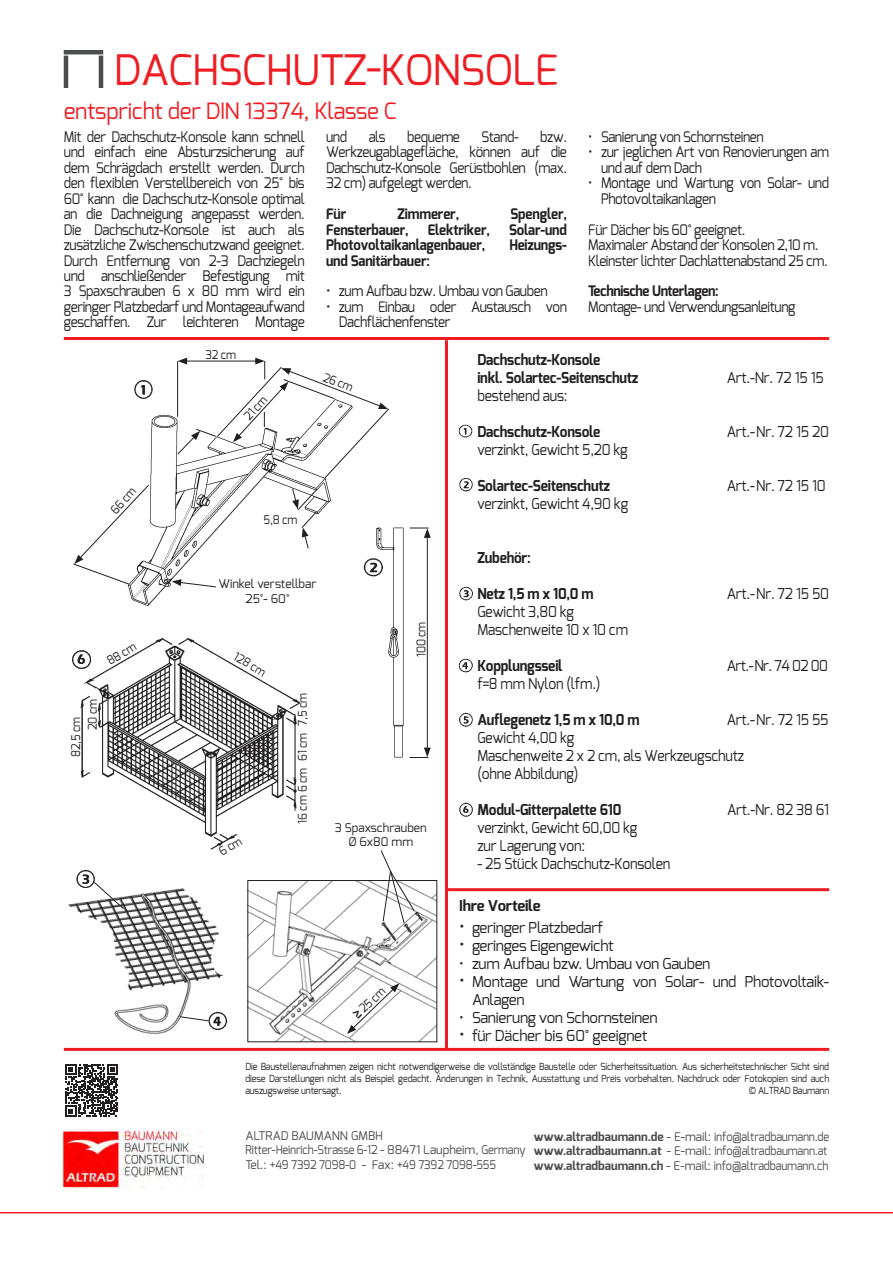
<style>
.page{position:relative;width:893px;height:1263px;background:#fff}
.page>*{position:absolute;margin:0;border:0;box-sizing:border-box;transform-origin:0 0}
.t1{font:42px "Exo";letter-spacing:-.015em;color:#ee1d23}
.t2{font:22.5px "Exo";letter-spacing:-.015em;color:#ee1d23}
.t3{font:15px/18px "Exo";letter-spacing:-.015em;color:#231f20;scale:.92 1}
.t4{font:15px/18px "Exo";letter-spacing:-.015em;color:#231f20}
.t5{font:700 15px/18px "Exo";letter-spacing:-.015em;color:#231f20;scale:.92 1}
.t6{font:15px "Exo";letter-spacing:-.04em;color:#231f20;scale:.92 1}
.t7{font:700 15px "Exo";letter-spacing:-.015em;color:#231f20}
.t8{font:14.55px/15.5px "Exo";letter-spacing:-.03em;color:#231f20;text-align:justify;scale:.92 1}
.t9{font:14.55px/15.5px "Exo";letter-spacing:-.03em;color:#231f20}
.t10{font:700 14.55px "Exo";letter-spacing:-.01em;color:#231f20;scale:.92 1}
.t11{font:700 14.55px "Exo";letter-spacing:-.03em;color:#231f20;scale:.92 1}
.t12{font:12px/14.4px "Exo";letter-spacing:-.015em;color:#4b4c4d}
.t13{font:12px "Exo";color:#231f20;scale:.92 1}
.t14{font:12px/14.4px "Exo";color:#231f20;text-align:center}
.t15{font:9.75px/11.7px "Exo";letter-spacing:-.015em;color:#231f20;text-align:justify;scale:.92 1}
.s1{font-family:"Arial";font-weight:700}
.s2{font-size:18px}
.s3{font-weight:700}
</style>
<div class="page">
<img style="left:128px;top:414px;width:203px;height:192px">
<svg style="left:292px;top:488px;width:26px;height:61px"></svg>
<svg style="left:172px;top:579px;width:45px;height:9px"></svg>
<svg style="left:177px;top:358px;width:212px;height:121px"></svg>
<svg style="left:73px;top:484px;width:77px;height:101px"></svg>
<hr style="left:0;top:1212px;width:893px;height:1px;background:#ee1d23">
<img style="left:62px;top:1129px;width:141px;height:59px">
<hr style="left:64px;top:337px;width:765px;height:3px;background:#ee1d23">
<hr style="left:445px;top:340px;width:3px;height:709px;background:#ee1d23">
<hr style="left:446px;top:888px;width:383px;height:3px;background:#ee1d23">
<hr style="left:64px;top:1048px;width:765px;height:3px;background:#ee1d23">
<img style="left:376px;top:527px;width:55px;height:231px">
<img style="left:249px;top:882px;width:186px;height:158px">
<div style="left:247px;top:880px;width:190px;height:162px;border:1px solid #231f20"></div>
<img style="left:458px;top:424px;width:15px;height:14px">
<img style="left:459px;top:478px;width:14px;height:14px">
<img style="left:459px;top:586px;width:14px;height:15px">
<svg style="left:380px;top:850px;width:35px;height:74px"></svg>
<hr style="left:427px;top:535px;width:1px;height:215px;background:#231f20">
<svg style="left:410px;top:528px;width:21px;height:10px"></svg>
<svg style="left:410px;top:748px;width:21px;height:10px"></svg>
<img style="left:68px;top:888px;width:156px;height:146px">
<img style="left:458px;top:658px;width:15px;height:15px">
<svg style="left:347px;top:983px;width:52px;height:51px"></svg>
<img style="left:459px;top:712px;width:14px;height:15px">
<img style="left:459px;top:802px;width:14px;height:15px">
<img style="left:81px;top:638px;width:219px;height:212px">
<img style="left:134px;top:380px;width:19px;height:19px">
<img style="left:363px;top:557px;width:21px;height:21px">
<img style="left:74px;top:869px;width:21px;height:21px">
<svg style="left:93px;top:881px;width:32px;height:29px"></svg>
<img style="left:207px;top:1011px;width:21px;height:21px">
<svg style="left:179px;top:1016px;width:31px;height:6px"></svg>
<img style="left:72px;top:648px;width:22px;height:22px">
<img style="left:63px;top:50px;width:41px;height:38px">
<svg style="left:65px;top:1064px;width:53px;height:53px"></svg>
<svg style="left:218px;top:838px;width:25px;height:12px"></svg>
<h1 class="t1" style="left:114px;top:43px;width:446px">DACHSCHUTZ-KONSOLE</h1>
<h2 class="t2" style="left:64px;top:97px;width:334px">entspricht der DIN 13374, Klasse C</h2>
<p class="t8" style="left:64px;top:129px;width:263px">Mit der Dachschutz-Konsole kann schnell und einfach eine Absturzsicherung auf dem Schrägdach erstellt werden. Durch den flexiblen Verstellbereich von 25° bis 60° kann die Dachschutz-Konsole optimal an die Dachneigung angepasst werden.<br>Die Dachschutz-Konsole ist auch als zusätzliche Zwischenschutzwand geeignet.<br>Durch Entfernung von 2-3 Dachziegeln und anschließender Befestigung mit 3 Spaxschrauben 6 x 80 mm wird ein geringer Platzbedarf und Montageaufwand geschaffen. Zur leichteren Montage</p>
<p class="t8" style="left:326px;top:129px;width:25px">und</p>
<p class="t8" style="left:369px;top:129px;width:20px">als</p>
<p class="t8" style="left:407px;top:129px;width:59px">bequeme</p>
<p class="t8" style="left:481px;top:129px;width:42px">Stand-</p>
<p class="t8" style="left:326px;top:129px;width:263px;text-indent:214px">bzw.<br>Werkzeugablagefläche, können auf die Dachschutz-Konsole Gerüstbohlen (max.<br>32 cm) aufgelegt werden.</p>
<p class="t10" style="left:326px;top:205px;width:24px">Für</p>
<p class="t10" style="left:398px;top:205px;width:68px">Zimmerer,</p>
<p class="t10" style="left:510px;top:205px;width:63px">Spengler,</p>
<p class="t10" style="left:326px;top:220px;width:91px">Fensterbauer,</p>
<p class="t10" style="left:428px;top:220px;width:69px">Elektriker,</p>
<p class="t10" style="left:509px;top:220px;width:64px">Solar-und</p>
<p class="t10" style="left:326px;top:236px;width:175px">Photovoltaikanlagenbauer,</p>
<p class="t10" style="left:509px;top:236px;width:64px">Heizungs-</p>
<p class="t10" style="left:326px;top:251px;width:115px">und Sanitärbauer:</p>
<p class="t9" style="left:326px;top:283px;width:223px">• zum Aufbau bzw. Umbau von Gauben</p>
<p class="t9" style="left:339px;top:299px;width:230px;text-indent:-13px">• zum Einbau oder Austausch von<br>Dachflächenfenster</p>
<p class="t8" style="left:588px;top:129px;width:192px">• Sanierung von Schornsteinen</p>
<p class="t9" style="left:601px;top:144px;width:230px;text-indent:-13px">• zur jeglichen Art von Renovierungen am und auf dem Dach</p>
<p class="t8" style="left:601px;top:175px;width:250px;text-indent:-13px">• Montage und Wartung von Solar- und<br>Photovoltaikanlagen</p>
<p class="t8" style="left:588px;top:222px;width:262px;text-align:left">Für Dächer bis 60° geeignet.<br>Maximaler Abstand der Konsolen 2,10 m.<br>Kleinster lichter Dachlattenabstand 25 cm.</p>
<p class="t11" style="left:588px;top:282px;width:143px">Technische Unterlagen:</p>
<p class="t8" style="left:588px;top:299px;width:227px">Montage- und Verwendungsanleitung</p>
<p class="t13" style="left:85px;top:730px;width:35px;rotate:-90deg">20 cm</p>
<p class="t13" style="left:68px;top:757px;width:45px;rotate:-90deg">82,5 cm</p>
<p class="t13" style="left:107px;top:507px;width:35px;rotate:-48deg">66 cm</p>
<p class="t13" style="left:205px;top:347px;width:35px">32 cm</p>
<p class="t13" style="left:240px;top:413px;width:32px;rotate:-48deg">21 cm</p>
<p class="t13" style="left:326px;top:370px;width:35px;rotate:21deg">26 cm</p>
<p class="t13" style="left:264px;top:512px;width:38px">5,8 cm</p>
<p class="t14" style="left:219px;top:577px;width:100px">Winkel verstellbar<br>25°- 60°</p>
<p class="t13" style="left:104px;top:655px;width:36px;rotate:-31deg">88 cm</p>
<p class="t13" style="left:239px;top:649px;width:39px;rotate:30deg">128 cm</p>
<p class="t13" style="left:295px;top:761px;width:75px;rotate:-90deg">61 cm 7,5 cm</p>
<p class="t13" style="left:413px;top:657px;width:40px;rotate:-90deg">100 cm</p>
<p class="t13" style="left:295px;top:823px;width:62px;rotate:-90deg">16 cm 6 cm</p>
<p class="t14" style="left:335px;top:820px;width:93px">3 Spaxschrauben<br>Ø 6x80 mm</p>
<p class="t13" style="left:350px;top:1010px;width:44px;rotate:-43deg"><span class="s1">≥</span> 25 cm</p>
<p class="t5" style="left:477px;top:350px;width:176px">Dachschutz-Konsole<br>inkl. Solartec-Seitenschutz</p>
<p class="t3" style="left:727px;top:368px;width:107px">Art.-Nr. 72 15 15</p>
<p class="t3" style="left:477px;top:386px;width:100px">bestehend aus:</p>
<p class="t5" style="left:477px;top:422px;width:135px">Dachschutz-Konsole</p>
<p class="t3" style="left:727px;top:422px;width:112px">Art.-Nr. 72 15 20</p>
<p class="t3" style="left:477px;top:440px;width:165px">verzinkt, Gewicht 5,20 kg</p>
<p class="t5" style="left:477px;top:476px;width:146px">Solartec-Seitenschutz</p>
<p class="t3" style="left:727px;top:476px;width:109px">Art.-Nr. 72 15 10</p>
<p class="t3" style="left:477px;top:494px;width:166px">verzinkt, Gewicht 4,90 kg</p>
<p class="t5" style="left:477px;top:548px;width:60px">Zubehör:</p>
<p class="t5" style="left:477px;top:584px;width:128px">Netz 1,5 m x 10,0 m</p>
<p class="t3" style="left:727px;top:584px;width:113px">Art.-Nr. 72 15 50</p>
<p class="t3" style="left:477px;top:602px;width:165px">Gewicht 3,80 kg<br>Maschenweite 10 x 10 cm</p>
<p class="t5" style="left:477px;top:656px;width:94px">Kopplungsseil</p>
<p class="t6" style="left:727px;top:656px;width:111px">Art.-Nr. 74 02 00</p>
<p class="t3" style="left:477px;top:674px;width:135px">f=8 mm Nylon (lfm.)</p>
<p class="t5" style="left:477px;top:710px;width:178px">Auflegenetz 1,5 m x 10,0 m</p>
<p class="t3" style="left:727px;top:710px;width:112px">Art.-Nr. 72 15 55</p>
<p class="t3" style="left:477px;top:728px;width:291px">Gewicht 4,00 kg<br>Maschenweite 2 x 2 cm, als Werkzeugschutz (ohne Abbildung)</p>
<p class="t5" style="left:477px;top:800px;width:158px">Modul-Gitterpalette 610</p>
<p class="t3" style="left:727px;top:800px;width:112px">Art.-Nr. 82 38 61</p>
<p class="t3" style="left:477px;top:818px;width:176px">verzinkt, Gewicht 60,00 kg zur Lagerung von:</p>
<p class="t3" style="left:477px;top:854px;width:211px">- 25 Stück Dachschutz-Konsolen</p>
<p class="t7" style="left:459px;top:896px;width:83px">Ihre Vorteile</p>
<p class="t4" style="left:459px;top:919px;width:146px"><span class="s2">•</span> geringer Platzbedarf</p>
<p class="t4" style="left:459px;top:937px;width:156px"><span class="s2">•</span> geringes Eigengewicht</p>
<p class="t4" style="left:459px;top:955px;width:253px">• zum Aufbau bzw. Umbau von Gauben</p>
<p class="t4" style="left:472px;top:973px;width:359px;text-indent:-13px"><span class="s2">•</span> Montage und Wartung von Solar- und Photovoltaik-<br>Anlagen</p>
<p class="t4" style="left:459px;top:1009px;width:200px">• Sanierung von Schornsteinen</p>
<p class="t4" style="left:459px;top:1027px;width:190px"><span class="s2">•</span> für Dächer bis 60° geeignet</p>
<p class="t15" style="left:245px;top:1061px;width:636px">Die Baustellenaufnahmen zeigen nicht notwendigerweise die vollständige Baustelle oder Sicherheitssituation. Aus sicherheitstechnischer Sicht sind diese Darstellungen nicht als Beispiel gedacht. Änderungen in Technik, Ausstattung und Preis vorbehalten. Nachdruck oder Fotokopien sind auch auszugsweise untersagt.</p>
<p class="t15" style="left:749px;top:1084px;width:89px">© ALTRAD Baumann</p>
<p class="t12" style="left:245px;top:1128px;width:282px">ALTRAD BAUMANN GMBH<br>Ritter-Heinrich-Strasse 6-12 - 88471 Laupheim, Germany<br>Tel.: +49 7392 7098-0 - Fax: +49 7392 7098-555</p>
<p class="t12" style="left:534px;top:1129px;width:297px"><span class="s3">www.altradbaumann.de</span> - E-mail: info@altradbaumann.de <span class="s3">www.altradbaumann.at</span> - E-mail: info@altradbaumann.at <span class="s3">www.altradbaumann.ch</span> - E-mail: info@altradbaumann.ch</p>
</div>
